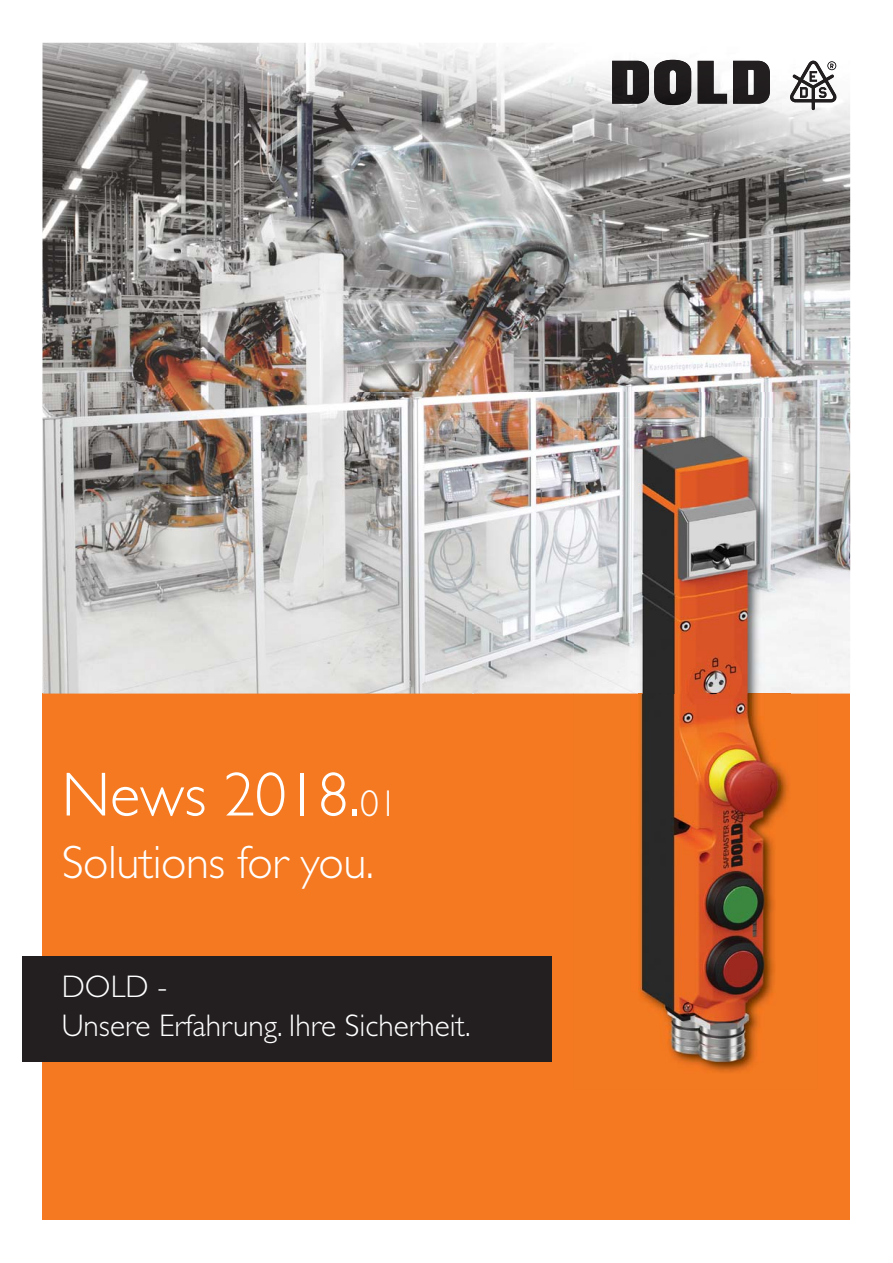
<style>
.page{position:relative;width:893px;height:1263px;background:#fff}
.page>*{position:absolute;margin:0;border:0;box-sizing:border-box;transform-origin:0 0}
.t1{font:300 62.55px "Gill Sans Std";color:#fff}
.t2{font:300 46.95px "Gill Sans Std";letter-spacing:-.01em;color:#fff}
.t3{font:300 31.35px/39.2px "Gill Sans Std";color:#fff}
.s1{font-size:37.5px}
</style>
<div class="page">
<div style="left:43px;top:694px;width:807px;height:526px;background:#f47920"></div>
<div style="left:23px;top:956px;width:529px;height:105px;background:#231f20"></div>
<img style="left:43px;top:43px;width:753px;height:350px">
<img style="left:796px;top:60px;width:54px;height:634px">
<img style="left:43px;top:393px;width:537px;height:301px">
<img style="left:580px;top:393px;width:217px;height:25px">
<img style="left:697px;top:61px;width:30px;height:43px">
<img style="left:654px;top:60px;width:37px;height:45px">
<img style="left:733px;top:61px;width:37px;height:43px">
<img style="left:612px;top:61px;width:37px;height:43px">
<img style="left:836px;top:61px;width:1px;height:49px">
<svg style="left:789px;top:61px;width:47px;height:49px"></svg>
<img style="left:574px;top:418px;width:244px;height:276px">
<img style="left:638px;top:432px;width:152px;height:641px">
<img style="left:638px;top:694px;width:152px;height:1px">
<h1 class="t1" style="left:62px;top:771px;width:337px">News 2018.<span class="s1">01</span></h1>
<h2 class="t2" style="left:62px;top:845px;width:314px">Solutions for you.</h2>
<p class="t3" style="left:62px;top:970px;width:410px">DOLD -<br>Unsere Erfahrung. Ihre Sicherheit.</p>
</div>
